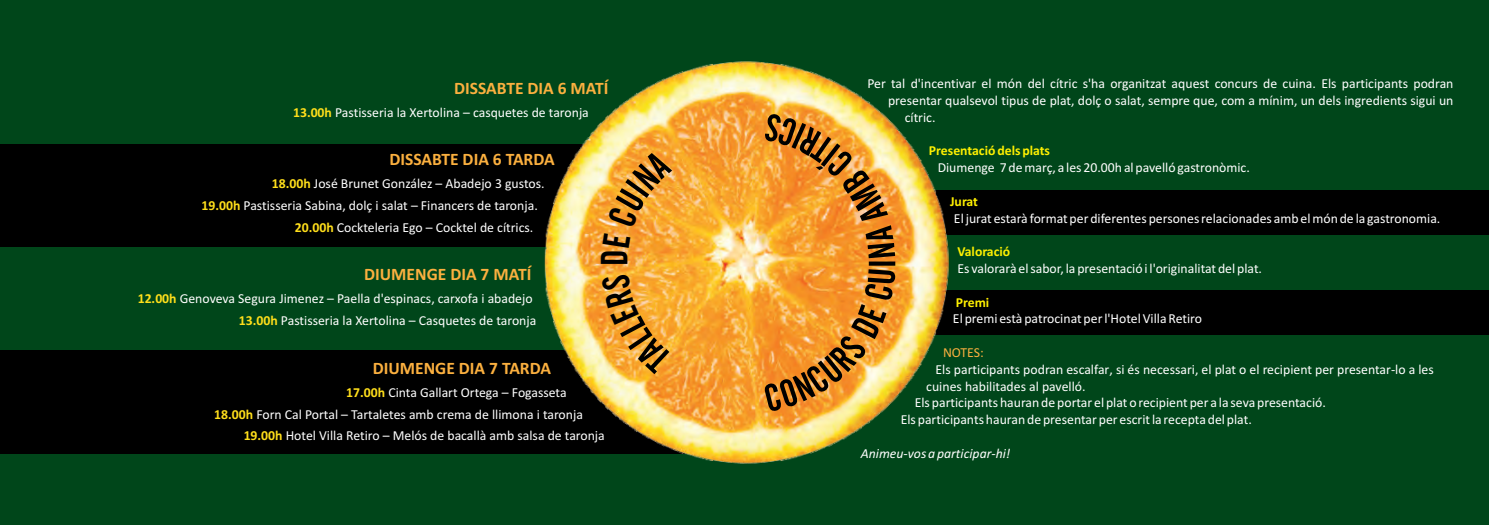
<style>
.page{position:relative;width:1489px;height:525px;background:#fff}
.page>*{position:absolute;margin:0;border:0;box-sizing:border-box;transform-origin:0 0}
.t1{font:37.5px "Alternate Gothic No 2 BT";color:#000}
.t2{font:700 17.5px "Calibri";color:#fbb03f}
.t3{font:13.75px/21.9px "Calibri";color:#fff;text-align:right}
.t4{font:700 13.75px "Calibri";color:#fff101}
.t5{font:italic 13.75px "Calibri";color:#fff}
.t6{font:13.75px "Calibri";letter-spacing:-.005em;color:#fbb03f}
.s1{font-weight:700;color:#ffdf1b}
</style>
<div class="page">
<div style="left:0;top:0;width:1488px;height:524px;background:#00461a"></div>
<div style="left:0;top:144px;width:618px;height:102px;background:#000"></div>
<div style="left:870px;top:190px;width:618px;height:44px;background:#000"></div>
<div style="left:870px;top:290px;width:618px;height:45px;background:#000"></div>
<div style="left:0;top:349px;width:694px;height:104px;background:#000"></div>
<img style="left:524px;top:61px;width:440px;height:403px">
<svg style="left:764px;top:114px;width:131px;height:297px;background:#d59036"></svg>
<svg style="left:607px;top:150px;width:65px;height:77px;background:#f7ab40"></svg>
<svg style="left:602px;top:233px;width:28px;height:14px"></svg>
<svg style="left:601px;top:274px;width:71px;height:100px;background:#f8ae3e"></svg>
<p class="t2" style="left:454px;top:80px;width:156px">DISSABTE DIA 6 MATÍ</p>
<p class="t3" style="left:293px;top:102px;width:297px"><span class="s1">13.00h</span> Pastisseria la Xertolina – casquetes de taronja</p>
<p class="t2" style="left:389px;top:152px;width:167px">DISSABTE DIA 6 TARDA</p>
<p class="t3" style="left:272px;top:174px;width:274px"><span class="s1">18.00h</span> José Brunet González – Abadejo 3 gustos.</p>
<p class="t3" style="left:201px;top:195px;width:338px"><span class="s1">19.00h</span> Pastisseria Sabina, dolç i salat – Financers de taronja.</p>
<p class="t3" style="left:295px;top:217px;width:240px"><span class="s1">20.00h</span> Cockteleria Ego – Cocktel de cítrics.</p>
<p class="t2" style="left:364px;top:267px;width:169px">DIUMENGE DIA 7 MATÍ</p>
<p class="t3" style="left:138px;top:289px;width:400px"><span class="s1">12.00h</span> Genoveva Segura Jimenez – Paella d'espinacs, carxofa i abadejo<br><span class="s1">13.00h</span> Pastisseria la Xertolina – Casquetes de taronja</p>
<p class="t2" style="left:373px;top:360px;width:180px">DIUMENGE DIA 7 TARDA</p>
<h1 class="t1" style="left:599px;top:265px;width:18px;rotate:-90deg">D</h1>
<p class="t3" style="left:346px;top:382px;width:222px"><span class="s1">17.00h</span> Cinta Gallart Ortega – Fogasseta</p>
<p class="t3" style="left:214px;top:404px;width:370px"><span class="s1">18.00h</span> Forn Cal Portal – Tartaletes amb crema de llimona i taronja</p>
<p class="t3" style="left:244px;top:426px;width:362px"><span class="s1">19.00h</span> Hotel Villa Retiro – Melós de bacallà amb salsa de taronja</p>
<p class="t3" style="left:867px;top:74px;width:587px">Per tal d'incentivar el món del cítric s'ha organitzat aquest concurs de cuina. Els participants podran</p>
<p class="t3" style="left:888px;top:91px;width:567px">presentar qualsevol tipus de plat, dolç o salat, sempre que, com a mínim, un dels ingredients sigui un</p>
<p class="t3" style="left:904px;top:107px;width:32px">cítric.</p>
<p class="t4" style="left:928px;top:145px;width:123px">Presentació dels plats</p>
<p class="t4" style="left:950px;top:195px;width:29px">Jurat</p>
<p class="t3" style="left:937px;top:158px;width:314px">Diumenge 7 de març, a les 20.00h al pavelló gastronòmic.</p>
<p class="t3" style="left:953px;top:208px;width:488px">El jurat estarà format per diferentes persones relacionades amb el món de la gastronomia.</p>
<p class="t3" style="left:957px;top:258px;width:306px">Es valorarà el sabor, la presentació i l'originalitat del plat.</p>
<p class="t3" style="left:952px;top:309px;width:250px">El premi està patrocinat per l'Hotel Villa Retiro</p>
<p class="t3" style="left:935px;top:359px;width:499px">Els participants podran escalfar, si és necessari, el plat o el recipient per presentar-lo a les</p>
<p class="t3" style="left:926px;top:376px;width:161px">cuines habilitades al pavelló.</p>
<p class="t3" style="left:914px;top:393px;width:412px">Els participants hauran de portar el plat o recipient per a la seva presentació.</p>
<p class="t3" style="left:900px;top:409px;width:352px">Els participants hauran de presentar per escrit la recepta del plat.</p>
<p class="t5" style="left:860px;top:447px;width:151px">Animeu-vos a participar-hi!</p>
<p class="t4" style="left:957px;top:246px;width:54px">Valoració</p>
<p class="t4" style="left:955px;top:296px;width:35px">Premi</p>
<p class="t6" style="left:942px;top:346px;width:42px">NOTES:</p>
</div>
